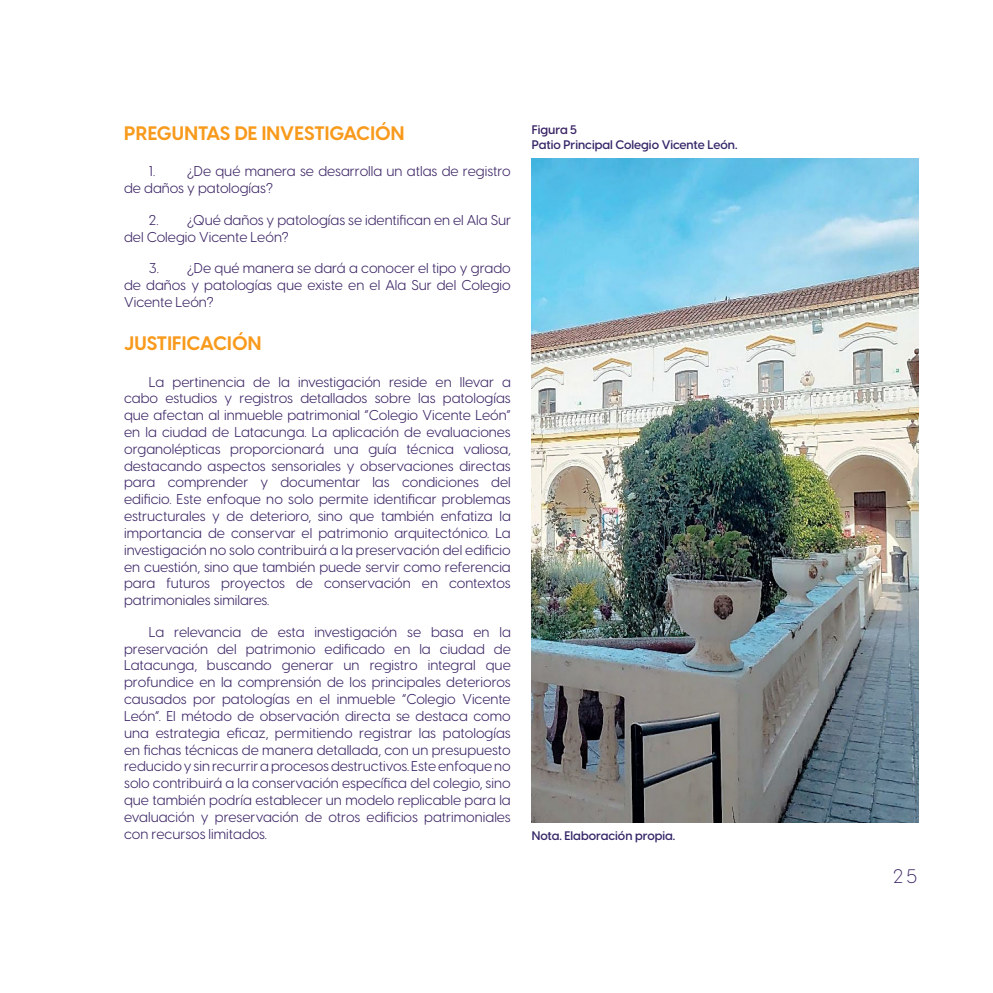
<style>
.page{position:relative;width:993px;height:993px;background:#fff}
.page>*{position:absolute;margin:0;border:0;box-sizing:border-box;transform-origin:0 0}
.Titulo_con_espacio{font:700 19.25px "Visby CF";letter-spacing:.01em;color:#f89a1c}
.t1{font:300 19.25px "Visby CF";color:#3a2364}
.A-Texto_Capitulares{font:14px/16.8px "Visby CF";color:#3a2364;text-align:justify}
.Descripción_tabla{font:600 12.25px "Visby CF";color:#372769}
.Nota_figura{font:600 12.25px "Visby CF";color:#372769}
.Numero_de_figura{font:600 12.25px "Visby CF";color:#3a2364}
</style>
<div class="page">
<img style="left:531px;top:159px;width:387px;height:663px">
<p class="Titulo_con_espacio" style="left:124px;top:118px;width:282px">PREGUNTAS DE INVESTIGACIÓN</p>
<p class="A-Texto_Capitulares" style="left:124px;top:162px;width:388px;text-indent:25px">1. ¿De qué manera se desarrolla un atlas de registro de daños y patologías?</p>
<p class="A-Texto_Capitulares" style="left:124px;top:210px;width:388px;text-indent:25px">2. ¿Qué daños y patologías se identifican en el Ala Sur del Colegio Vicente León?</p>
<p class="A-Texto_Capitulares" style="left:124px;top:259px;width:388px;text-indent:25px">3. ¿De qué manera se dará a conocer el tipo y grado de daños y patologías que existe en el Ala Sur del Colegio Vicente León?</p>
<p class="Titulo_con_espacio" style="left:124px;top:328px;width:139px">JUSTIFICACIÓN</p>
<p class="A-Texto_Capitulares" style="left:124px;top:372px;width:388px;text-indent:25px">La pertinencia de la investigación reside en llevar a cabo estudios y registros detallados sobre las patologías que afectan al inmueble patrimonial “Colegio Vicente León” en la ciudad de Latacunga. La aplicación de evaluaciones organolépticas proporcionará una guía técnica valiosa, destacando aspectos sensoriales y observaciones directas para comprender y documentar las condiciones del edificio. Este enfoque no solo permite identificar problemas estructurales y de deterioro, sino que también enfatiza la importancia de conservar el patrimonio arquitectónico. La investigación no solo contribuirá a la preservación del edificio en cuestión, sino que también puede servir como referencia para futuros proyectos de conservación en contextos patrimoniales similares.</p>
<p class="A-Texto_Capitulares" style="left:124px;top:622px;width:388px;text-indent:25px">La relevancia de esta investigación se basa en la preservación del patrimonio edificado en la ciudad de Latacunga, buscando generar un registro integral que profundice en la comprensión de los principales deterioros causados por patologías en el inmueble “Colegio Vicente León”. El método de observación directa se destaca como una estrategia eficaz, permitiendo registrar las patologías en fichas técnicas de manera detallada, con un presupuesto reducido y sin recurrir a procesos destructivos. Este enfoque no solo contribuirá a la conservación específica del colegio, sino que también podría establecer un modelo replicable para la evaluación y preservación de otros edificios patrimoniales con recursos limitados.</p>
<p class="Numero_de_figura" style="left:531px;top:120px;width:47px">Figura 5</p>
<p class="Descripción_tabla" style="left:531px;top:135px;width:207px">Patio Principal Colegio Vicente León.</p>
<p class="Nota_figura" style="left:531px;top:826px;width:145px">Nota. Elaboración propia.</p>
<h1 class="t1" style="left:891px;top:861px;width:28px">25</h1>
</div>
